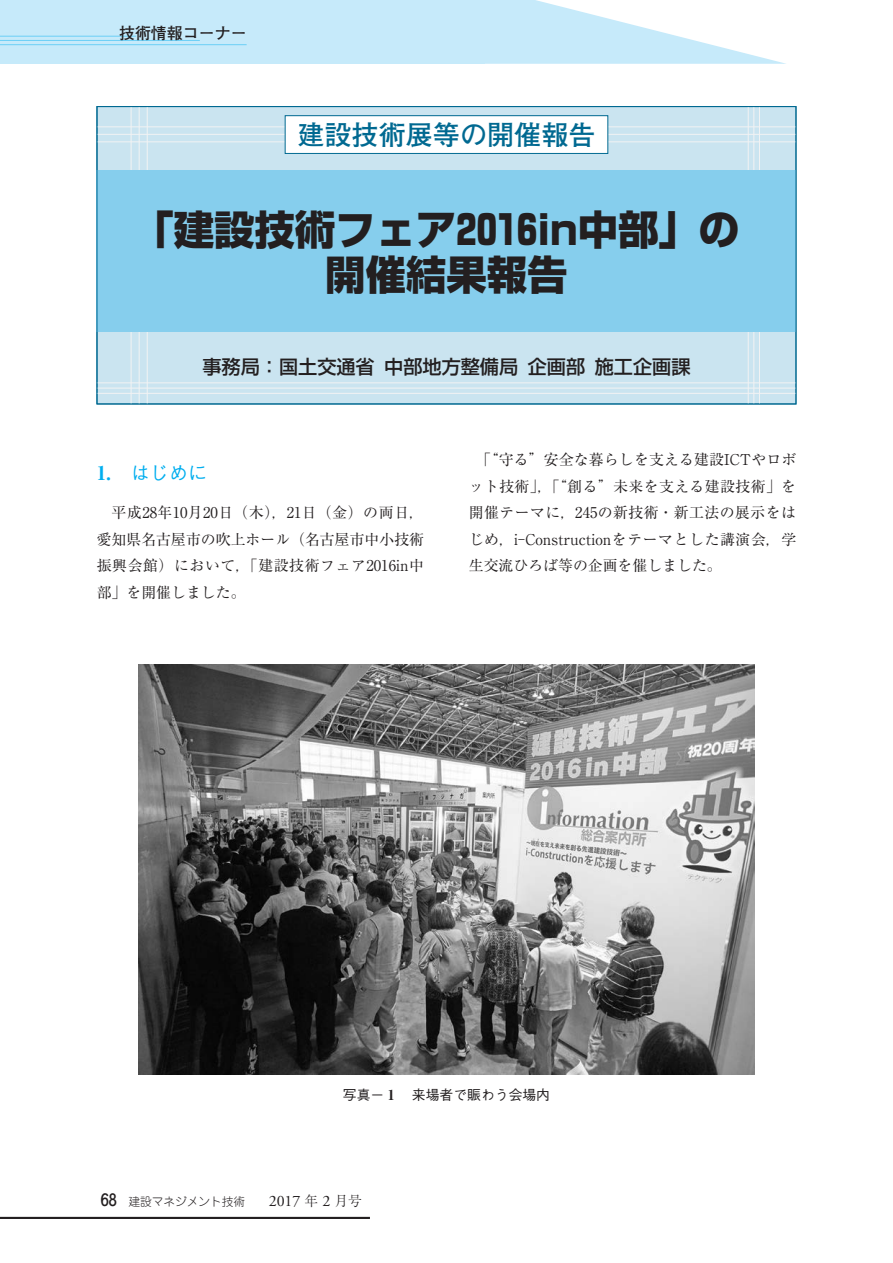
<style>
.page{position:relative;width:893px;height:1263px;background:#fff}
.page>*{position:absolute;margin:0;border:0;box-sizing:border-box;transform-origin:0 0}
.建設技術展_タイトル{font:800 40.35px "Shin Go Pr 6 N";color:#231f20}
.t1{font:700 27.15px "Futo Go B101 Pr 6 N";color:#006991}
.建設技術展_タイトル_名前{font:500 19.2px "Shin Go Pr 6 N";color:#231f20}
.大見出し_1__技術情報{font:500 19.2px "Gothic BBB Pr 6 N";color:#00aeef}
.t2{font:700 15.9px "Futo Go B101 Pr 6 N";color:#231f20}
.ノンブル{font:500 15.9px "Jun 34 Pro";color:#231f20}
.本文_14Q{font:14.85px/26.5px "Ryumin Pr 6 N";color:#231f20;text-align:justify}
.キャプション{font:500 13.8px "Gothic BBB Pr 6 N";color:#231f20}
.t3{font:300 11.7px "Jun 101 Pro";color:#231f20}
.s1{font-family:"Ryumin Pr 6 N";font-weight:800}
.s2{font-family:"Adobe Garamond Pro";font-weight:400;font-size:15.9px}
.s3{font-family:"Ryumin Pr 6 N";font-size:13.8px}
</style>
<div class="page">
<div style="left:0;top:0;width:485px;height:64px;background:#c6eafa"></div>
<svg style="left:485px;top:0;width:301px;height:64px"></svg>
<hr style="left:0;top:36px;width:136px;height:1px;background:#6bcff6">
<hr style="left:0;top:40px;width:200px;height:1px;background:#6bcff6">
<hr style="left:0;top:44px;width:247px;height:1px;background:#6bcff6">
<div style="left:97px;top:107px;width:699px;height:297px;background:#cae4f0"></div>
<hr style="left:97px;top:126px;width:699px;height:1px;background:#f2f3f4">
<hr style="left:97px;top:134px;width:699px;height:1px;background:#f2f3f4">
<hr style="left:97px;top:141px;width:699px;height:1px;background:#f2f3f4">
<hr style="left:97px;top:393px;width:699px;height:1px;background:#f2f3f4">
<hr style="left:97px;top:388px;width:699px;height:1px;background:#f2f3f4">
<hr style="left:97px;top:382px;width:699px;height:1px;background:#f2f3f4">
<hr style="left:759px;top:107px;width:1px;height:297px;background:#f2f3f4">
<hr style="left:753px;top:107px;width:1px;height:297px;background:#f2f3f4">
<hr style="left:748px;top:107px;width:1px;height:297px;background:#f2f3f4">
<hr style="left:147px;top:107px;width:1px;height:297px;background:#f2f3f4">
<hr style="left:139px;top:107px;width:1px;height:297px;background:#f2f3f4">
<hr style="left:131px;top:107px;width:1px;height:297px;background:#f2f3f4">
<div style="left:97px;top:170px;width:699px;height:162px;background:#86ceed"></div>
<div style="left:285px;top:116px;width:323px;height:37px;background:#fff"></div>
<div style="left:285px;top:115px;width:323px;height:39px;border:1px solid #006991"></div>
<img style="left:138px;top:664px;width:617px;height:411px">
<hr style="left:0;top:1217px;width:370px;height:2px;background:#231f20">
<p class="t2" style="left:119px;top:20px;width:129px">技術情報コーナー</p>
<p class="t1" style="left:297px;top:113px;width:300px">建設技術展等の開催報告</p>
<p class="建設技術展_タイトル" style="left:133px;top:198px;width:607px">「建設技術フェア2016in中部」の</p>
<p class="建設技術展_タイトル" style="left:325px;top:242px;width:244px">開催結果報告</p>
<p class="建設技術展_タイトル_名前" style="left:202px;top:351px;width:489px">事務局：国土交通省 中部地方整備局 企画部 施工企画課</p>
<p class="大見出し_1__技術情報" style="left:97px;top:457px;width:112px"><span class="s1">1.</span> はじめに</p>
<p class="本文_14Q" style="left:97px;top:498px;width:329px;text-indent:15px">平成28年10月20日（木），21日（金）の両日，愛知県名古屋市の吹上ホール（名古屋市中小技術振興会館）において，「建設技術フェア2016in中部」を開催しました。</p>
<p class="本文_14Q" style="left:469px;top:445px;width:329px;text-indent:7px">「“守る”安全な暮らしを支える建設ICTやロボット技術」，「“創る”未来を支える建設技術」を開催テーマに，245の新技術・新工法の展示をはじめ，i-Constructionをテーマとした講演会，学生交流ひろば等の企画を催しました。</p>
<p class="キャプション" style="left:343px;top:1083px;width:209px">写真－ <span class="s1">1</span> 　来場者で賑わう会場内</p>
<p class="ノンブル" style="left:101px;top:1188px;width:17px">68</p>
<p class="t3" style="left:128px;top:1192px;width:235px">建設マネジメント技術　　<span class="s2">2017</span> <span class="s3">年</span> <span class="s2">2</span> <span class="s3">月号</span></p>
</div>
